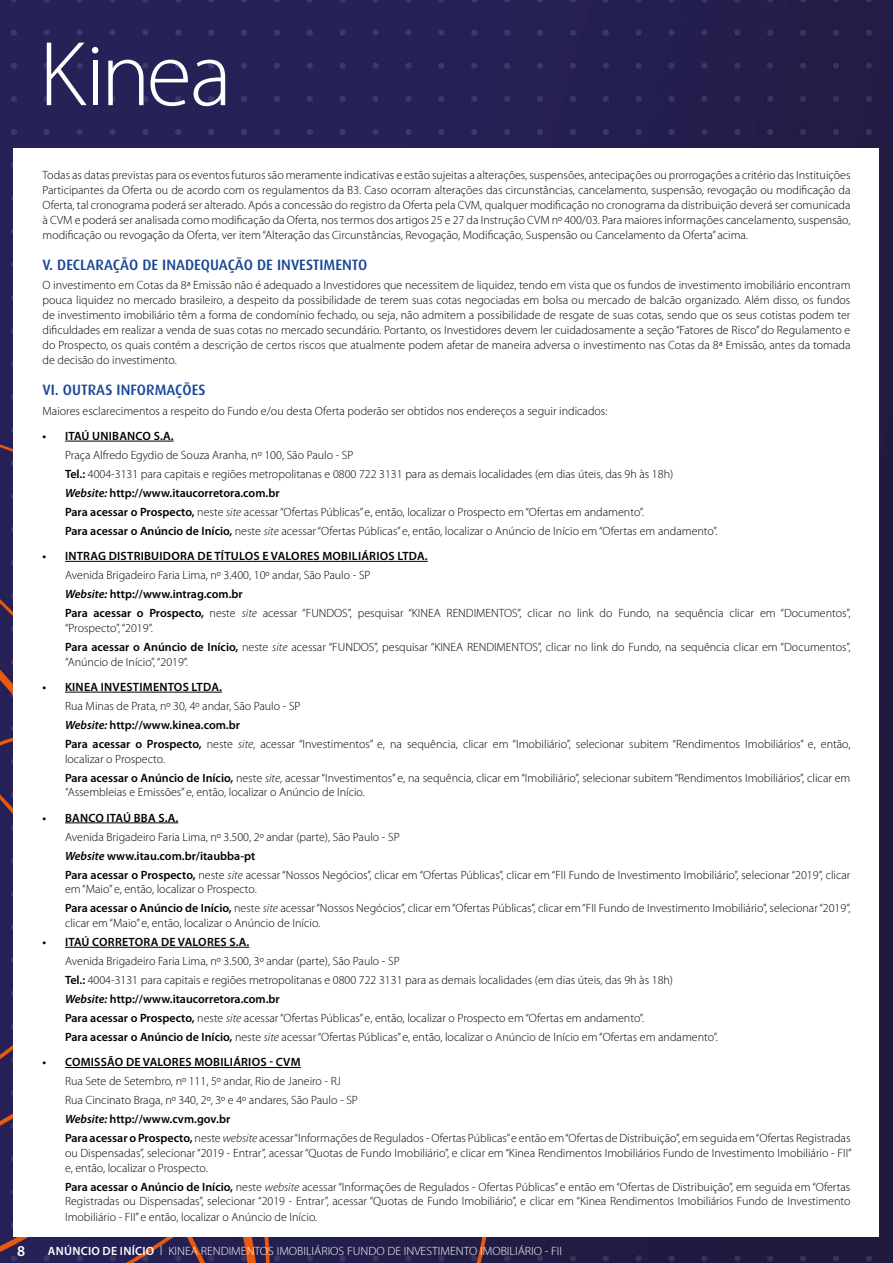
<style>
.page{position:relative;width:893px;height:1263px;background:#fff}
.page>*{position:absolute;margin:0;border:0;box-sizing:border-box;transform-origin:0 0}
.t1{font:500 15px "Dax";color:#174595}
.t2{font:600 15px "Myriad Pro";color:#fff}
.t3{font:300 12px/19px "Myriad Pro";color:#000}
.t4{font:600 12px "Myriad Pro";letter-spacing:.02em;color:#000}
.t5{font:300 12px "Myriad Pro";color:#fff}
.s1{font-weight:600}
.s2{font-weight:600;font-style:italic}
.s3{font-style:italic}
.s4{font-size:13.5px}
</style>
<div class="page">
<img style="left:0;top:0;width:893px;height:1263px">
<div style="left:14px;top:149px;width:865px;height:1088px;background:#fff"></div>
<svg style="left:108px;top:60px;width:35px;height:45px"></svg>
<svg style="left:150px;top:60px;width:38px;height:46px"></svg>
<svg style="left:194px;top:60px;width:31px;height:46px"></svg>
<svg style="left:47px;top:43px;width:51px;height:62px"></svg>
<hr style="left:65px;top:441px;width:109px;height:1px;background:#000">
<hr style="left:65px;top:561px;width:363px;height:1px;background:#000">
<hr style="left:65px;top:692px;width:157px;height:1px;background:#000">
<hr style="left:65px;top:822px;width:113px;height:1px;background:#000">
<hr style="left:65px;top:947px;width:184px;height:1px;background:#000">
<hr style="left:65px;top:1067px;width:236px;height:1px;background:#000">
<p class="t3" style="left:43px;top:168px;width:809px;line-height:15px;text-align:justify">Todas as datas previstas para os eventos futuros são meramente indicativas e estão sujeitas a alterações, suspensões, antecipações ou prorrogações a critério das Instituições Participantes da Oferta ou de acordo com os regulamentos da B3. Caso ocorram alterações das circunstâncias, cancelamento, suspensão, revogação ou modificação da Oferta, tal cronograma poderá ser alterado. Após a concessão do registro da Oferta pela CVM, qualquer modificação no cronograma da distribuição deverá ser comunicada à CVM e poderá ser analisada como modificação da Oferta, nos termos dos artigos 25 e 27 da Instrução CVM nº 400/03. Para maiores informações cancelamento, suspensão, modificação ou revogação da Oferta, ver item “Alteração das Circunstâncias, Revogação, Modificação, Suspensão ou Cancelamento da Oferta” acima.</p>
<p class="t1" style="left:43px;top:256px;width:326px">V. DECLARAÇÃO DE INADEQUAÇÃO DE INVESTIMENTO</p>
<p class="t3" style="left:43px;top:278px;width:809px;line-height:15px;text-align:justify">O investimento em Cotas da 8ª Emissão não é adequado a Investidores que necessitem de liquidez, tendo em vista que os fundos de investimento imobiliário encontram pouca liquidez no mercado brasileiro, a despeito da possibilidade de terem suas cotas negociadas em bolsa ou mercado de balcão organizado. Além disso, os fundos de investimento imobiliário têm a forma de condomínio fechado, ou seja, não admitem a possibilidade de resgate de suas cotas, sendo que os seus cotistas podem ter dificuldades em realizar a venda de suas cotas no mercado secundário. Portanto, os Investidores devem ler cuidadosamente a seção “Fatores de Risco” do Regulamento e do Prospecto, os quais contém a descrição de certos riscos que atualmente podem afetar de maneira adversa o investimento nas Cotas da 8ª Emissão, antes da tomada de decisão do investimento.</p>
<p class="t1" style="left:43px;top:382px;width:165px">VI. OUTRAS INFORMAÇÕES</p>
<p class="t3" style="left:43px;top:401px;width:566px">Maiores esclarecimentos a respeito do Fundo e/ou desta Oferta poderão ser obtidos nos endereços a seguir indicados:</p>
<p class="t4" style="left:43px;top:428px;width:133px">• ITAÚ UNIBANCO S.A.</p>
<p class="t3" style="left:65px;top:445px;width:654px">Praça Alfredo Egydio de Souza Aranha, nº 100, São Paulo - SP<br><span class="s1">Tel.:</span> 4004-3131 para capitais e regiões metropolitanas e 0800 722 3131 para as demais localidades (em dias úteis, das 9h às 18h)<br><span class="s2">Website:</span> <span class="s1">http://www.itaucorretora.com.br<br>Para acessar o Prospecto,</span> neste <span class="s3">site</span> acessar “Ofertas Públicas” e, então, localizar o Prospecto em “Ofertas em andamento”.<br><span class="s1">Para acessar o Anúncio de Início,</span> neste <span class="s3">site</span> acessar “Ofertas Públicas” e, então, localizar o Anúncio de Início em “Ofertas em andamento”.</p>
<p class="t4" style="left:43px;top:548px;width:387px">• INTRAG DISTRIBUIDORA DE TÍTULOS E VALORES MOBILIÁRIOS LTDA.</p>
<p class="t3" style="left:65px;top:566px;width:787px">Avenida Brigadeiro Faria Lima, nº 3.400, 10º andar, São Paulo - SP<br><span class="s2">Website:</span> <span class="s1">http://www.intrag.com.br<br>Para acessar o Prospecto,</span> neste <span class="s3">site</span> acessar “FUNDOS”, pesquisar “KINEA RENDIMENTOS”, clicar no link do Fundo, na sequência clicar em “Documentos”,</p>
<p class="t3" style="left:65px;top:618px;width:787px">“Prospecto”, “2019”.<br><span class="s1">Para acessar o Anúncio de Início,</span> neste <span class="s3">site</span> acessar “FUNDOS”, pesquisar “KINEA RENDIMENTOS”, clicar no link do Fundo, na sequência clicar em “Documentos”,</p>
<p class="t3" style="left:65px;top:652px;width:124px">“Anúncio de Início”, “2019”.</p>
<p class="t4" style="left:43px;top:679px;width:181px">• KINEA INVESTIMENTOS LTDA.</p>
<p class="t3" style="left:65px;top:697px;width:787px">Rua Minas de Prata, nº 30, 4º andar, São Paulo - SP<br><span class="s2">Website:</span> <span class="s1">http://www.kinea.com.br<br>Para acessar o Prospecto,</span> neste <span class="s3">site</span>, acessar “Investimentos” e, na sequência, clicar em “Imobiliário”, selecionar subitem “Rendimentos Imobiliários” e, então,</p>
<p class="t3" style="left:65px;top:749px;width:787px">localizar o Prospecto.<br><span class="s1">Para acessar o Anúncio de Início,</span> neste <span class="s3">site</span>, acessar “Investimentos” e, na sequência, clicar em “Imobiliário”, selecionar subitem “Rendimentos Imobiliários”, clicar em</p>
<p class="t3" style="left:65px;top:783px;width:301px">“Assembleias e Emissões” e, então, localizar o Anúncio de Início.</p>
<p class="t4" style="left:43px;top:810px;width:137px">• BANCO ITAÚ BBA S.A.</p>
<p class="t3" style="left:65px;top:827px;width:787px">Avenida Brigadeiro Faria Lima, nº 3.500, 2º andar (parte), São Paulo - SP<br><span class="s2">Website</span> <span class="s1">www.itau.com.br/itaubba-pt<br>Para acessar o Prospecto,</span> neste <span class="s3">site</span> acessar “Nossos Negócios”, clicar em “Ofertas Públicas”, clicar em “FII Fundo de Investimento Imobiliário”, selecionar “2019”, clicar</p>
<p class="t3" style="left:65px;top:880px;width:787px">em “Maio” e, então, localizar o Prospecto.<br><span class="s1">Para acessar o Anúncio de Início,</span> neste <span class="s3">site</span> acessar “Nossos Negócios”, clicar em “Ofertas Públicas”, clicar em “FII Fundo de Investimento Imobiliário”, selecionar “2019”,</p>
<p class="t3" style="left:65px;top:914px;width:257px">clicar em “Maio” e, então, localizar o Anúncio de Início.</p>
<p class="t4" style="left:43px;top:934px;width:208px">• ITAÚ CORRETORA DE VALORES S.A.</p>
<p class="t3" style="left:65px;top:952px;width:654px">Avenida Brigadeiro Faria Lima, nº 3.500, 3º andar (parte), São Paulo - SP<br><span class="s1">Tel.:</span> 4004-3131 para capitais e regiões metropolitanas e 0800 722 3131 para as demais localidades (em dias úteis, das 9h às 18h)<br><span class="s2">Website:</span> <span class="s1">http://www.itaucorretora.com.br<br>Para acessar o Prospecto,</span> neste <span class="s3">site</span> acessar “Ofertas Públicas” e, então, localizar o Prospecto em “Ofertas em andamento”.<br><span class="s1">Para acessar o Anúncio de Início,</span> neste <span class="s3">site</span> acessar “Ofertas Públicas” e, então, localizar o Anúncio de Início em “Ofertas em andamento”.</p>
<p class="t4" style="left:43px;top:1055px;width:260px">• COMISSÃO DE VALORES MOBILIÁRIOS - CVM</p>
<p class="t3" style="left:65px;top:1072px;width:787px">Rua Sete de Setembro, nº 111, 5º andar, Rio de Janeiro - RJ<br>Rua Cincinato Braga, nº 340, 2º, 3º e 4º andares, São Paulo - SP<br><span class="s2">Website:</span> <span class="s1">http://www.cvm.gov.br<br>Para acessar o Prospecto,</span> neste <span class="s3">website</span> acessar “Informações de Regulados - Ofertas Públicas” e então em “Ofertas de Distribuição”, em seguida em “Ofertas Registradas</p>
<p class="t3" style="left:65px;top:1146px;width:788px;line-height:14.7px">ou Dispensadas”, selecionar “2019 - Entrar”, acessar “Quotas de Fundo Imobiliário”, e clicar em “Kinea Rendimentos Imobiliários Fundo de Investimento Imobiliário - FII” e, então, localizar o Prospecto.</p>
<p class="t3" style="left:65px;top:1179px;width:787px;line-height:14.9px;text-align:justify"><span class="s1">Para acessar o Anúncio de Início,</span> neste <span class="s3">website</span> acessar “Informações de Regulados - Ofertas Públicas” e então em “Ofertas de Distribuição”, em seguida em “Ofertas Registradas ou Dispensadas”, selecionar “2019 - Entrar”, acessar “Quotas de Fundo Imobiliário”, e clicar em “Kinea Rendimentos Imobiliários Fundo de Investimento Imobiliário - FII” e então, localizar o Anúncio de Início.</p>
<p class="t2" style="left:17px;top:1241px;width:10px">8</p>
<p class="t5" style="left:48px;top:1244px;width:516px"><span class="s1">ANÚNCIO DE INÍCIO</span> <span class="s4">l</span> KINEA RENDIMENTOS IMOBILIÁRIOS FUNDO DE INVESTIMENTO IMOBILIÁRIO - FII</p>
</div>
